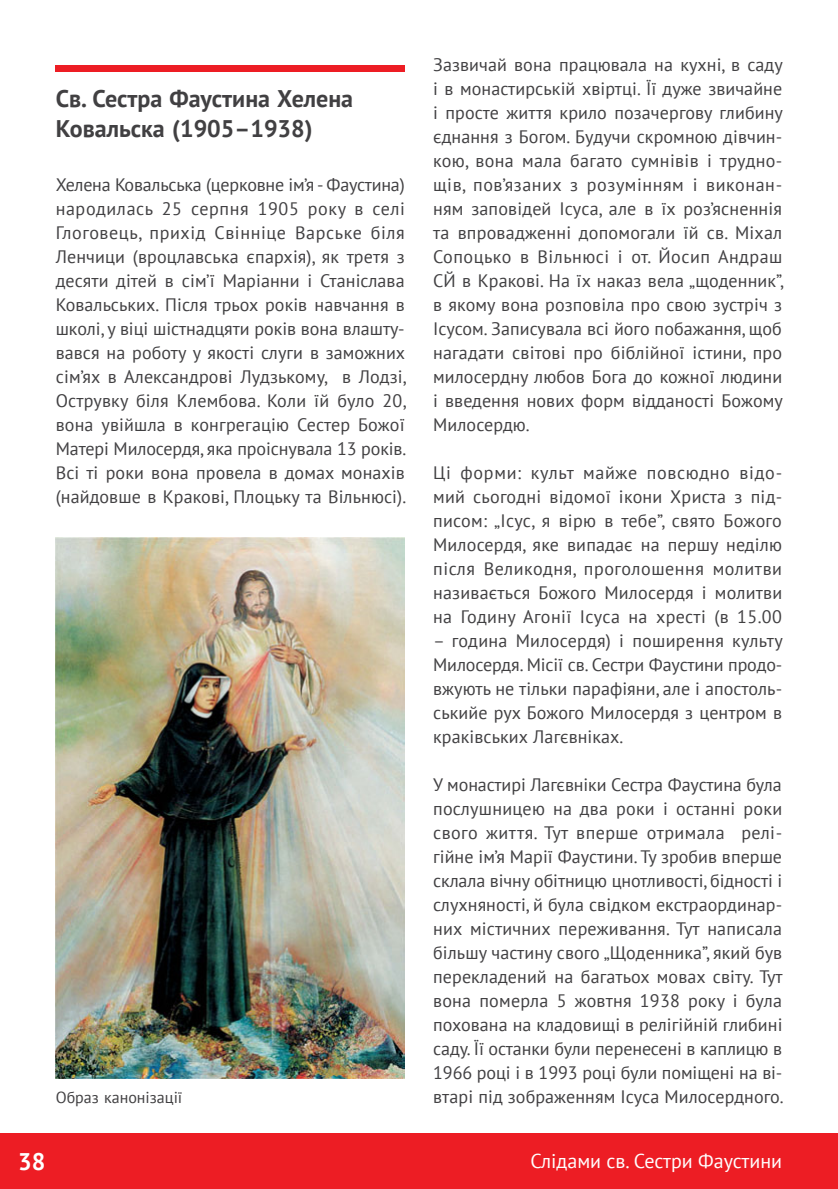
<style>
.page{position:relative;width:838px;height:1189px;background:#fff}
.page>*{position:absolute;margin:0;border:0;box-sizing:border-box;transform-origin:0 0}
.PUNKT_GŁÓWNY{font:700 24px/30px "PT Sans";color:#414042}
.t1{font:700 24px "PT Sans";color:#fff}
.t2{font:20px "PT Sans";color:#fff}
.t3{font:18px/24px "PT Sans";letter-spacing:.005em;color:#414042;text-align:justify}
.t4{font:16px "PT Sans";color:#414042}
</style>
<div class="page">
<div style="left:0;top:1133px;width:837px;height:56px;background:#ed1d24"></div>
<img style="left:56px;top:538px;width:348px;height:540px">
<div style="left:56px;top:65px;width:348px;height:6px;background:#ed1d24"></div>
<p class="PUNKT_GŁÓWNY" style="left:56px;top:83px;width:299px">Св. Сестра Фаустина Хелена<br>Ковальска (1905–1938)</p>
<p class="t3" style="left:56px;top:172px;width:352px">Хелена Ковальська (церковне ім’я - Фаустина) народилась 25 серпня 1905 року в селі Глоговець, прихід Свінніце Варське біля Ленчици (вроцлавська єпархія), як третя з десяти дітей в сім’ї Маріанни і Станіслава Ковальських. Після трьох років навчання в школі, у віці шістнадцяти років вона влашту&shy;вався на роботу у якості слуги в заможних сім’ях в Александрові Лудзькому, в Лодзі, Острувку біля Клембова. Коли їй було 20, вона увійшла в конгрегацію Сестер Божої Матері Милосердя, яка проіснувала 13 років.<br>Всі ті роки вона провела в домах монахів (найдовше в Кракові, Плоцьку та Вільнюсі).</p>
<p class="t3" style="left:433px;top:52px;width:352px">Зазвичай вона працювала на кухні, в саду і в монастирській хвіртці. Її дуже звичайне і просте життя крило позачергову глибину єднання з Богом. Будучи скромною дівчин&shy;кою, вона мала багато сумнівів і трудно&shy;щів, пов’язаних з розумінням і виконан&shy;ням заповідей Ісуса, але в їх роз’ясненнія та впровадженні допомогали їй св. Міхал Сопоцько в Вільнюсі і от. Йосип Андраш СЙ в Кракові. На їх наказ вела „щоденник”, в якому вона розповіла про свою зустріч з Ісусом. Записувала всі його побажання, щоб нагадати світові про біблійної істини, про милосердну любов Бога до кожної людини і введення нових форм відданості Божому Милосердю.</p>
<p class="t3" style="left:433px;top:460px;width:350px">Ці форми: культ майже повсюдно відо&shy;мий сьогодні відомої ікони Христа з під&shy;писом: „Ісус, я вірю в тебе”, свято Божого Милосердя, яке випадає на першу неділю після Великодня, проголошення молитви називається Божого Милосердя і молитви на Годину Агонії Ісуса на хресті (в 15.00</p>
<p class="t3" style="left:433px;top:628px;width:351px">– година Милосердя) і поширення культу Милосердя. Місії св. Сестри Фаустини продо&shy;вжують не тільки парафіяни, але і апостоль&shy;ськийе рух Божого Милосердя з центром в краківських Лагєвніках.</p>
<p class="t3" style="left:433px;top:772px;width:351px">У монастирі Лагєвніки Сестра Фаустина була послушницею на два роки і останні роки свого життя. Тут вперше отримала релі&shy;гійне ім’я Марії Фаустини. Ту зробив вперше склала вічну обітницю цнотливості, бідності і слухняності, й була свідком екстраординар&shy;них містичних переживання. Тут написала більшу частину свого „Щоденника”, який був перекладений на багатьох мовах світу. Тут вона померла 5 жовтня 1938 року і була похована на кладовищі в релігійній глибині саду. Її останки були перенесені в каплицю в 1966 році і в 1993 році були поміщені на ві-</p>
<p class="t4" style="left:56px;top:1087px;width:128px">Образ канонізації</p>
<p class="t3" style="left:433px;top:1084px;width:352px">втарі під зображенням Ісуса Милосердного.</p>
<p class="t1" style="left:18px;top:1145px;width:29px">38</p>
<p class="t2" style="left:530px;top:1148px;width:253px">Слідами св. Сестри Фаустини</p>
</div>
